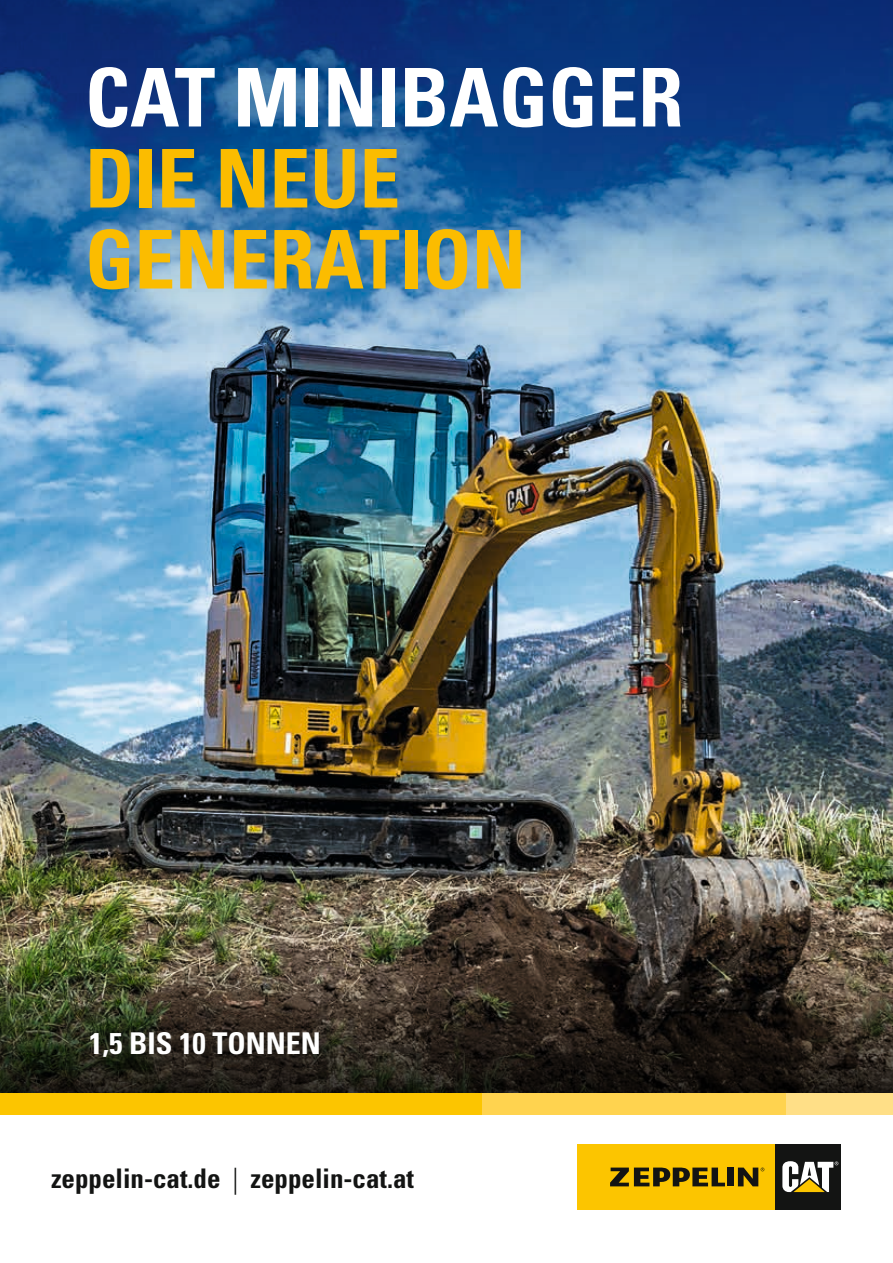
<style>
.page{position:relative;width:893px;height:1263px;background:#fff}
.page>*{position:absolute;margin:0;border:0;box-sizing:border-box;transform-origin:0 0}
.t1{font:700 condensed 81px/81px "Univers";color:#fbbc00}
.t2{font:700 condensed 81px "Univers";color:#fff}
.t3{font:700 condensed 30px "Univers";color:#fff}
.t4{font:700 condensed 27px "Univers";color:#131413}
.s1{font-weight:300}
</style>
<div class="page">
<img style="left:0;top:438px;width:893px;height:531px">
<svg style="left:0;top:969px;width:893px;height:124px;background:#302a20"></svg>
<svg style="left:0;top:0;width:893px;height:438px;background:#4775a5"></svg>
<div style="left:80px;top:1020px;width:264px;height:60px;background:#131413;opacity:.4"></div>
<div style="left:577px;top:1144px;width:198px;height:66px;background:#fcc500"></div>
<div style="left:775px;top:1144px;width:66px;height:66px;background:#131413"></div>
<svg style="left:782px;top:1161px;width:56px;height:31px"></svg>
<svg style="left:738px;top:1167px;width:26px;height:19px"></svg>
<svg style="left:610px;top:1167px;width:115px;height:19px"></svg>
<div style="left:727px;top:1167px;width:7px;height:19px;background:#131413"></div>
<div style="left:0;top:1093px;width:893px;height:21px;background:#fcc500"></div>
<div style="left:483px;top:1093px;width:410px;height:21px;background:#ffd34f"></div>
<div style="left:787px;top:1093px;width:106px;height:21px;background:#ffdf87"></div>
<h1 class="t2" style="left:85px;top:48px;width:600px">CAT MINIBAGGER</h1>
<h1 class="t1" style="left:85px;top:138px;width:442px">DIE NEUE<br>GENERATION</h1>
<p class="t3" style="left:89px;top:1025px;width:233px">1,5 BIS 10 TONNEN</p>
<p class="t4" style="left:51px;top:1161px;width:364px">zeppelin-cat.de <span class="s1">|</span> zeppelin-cat.at</p>
</div>
